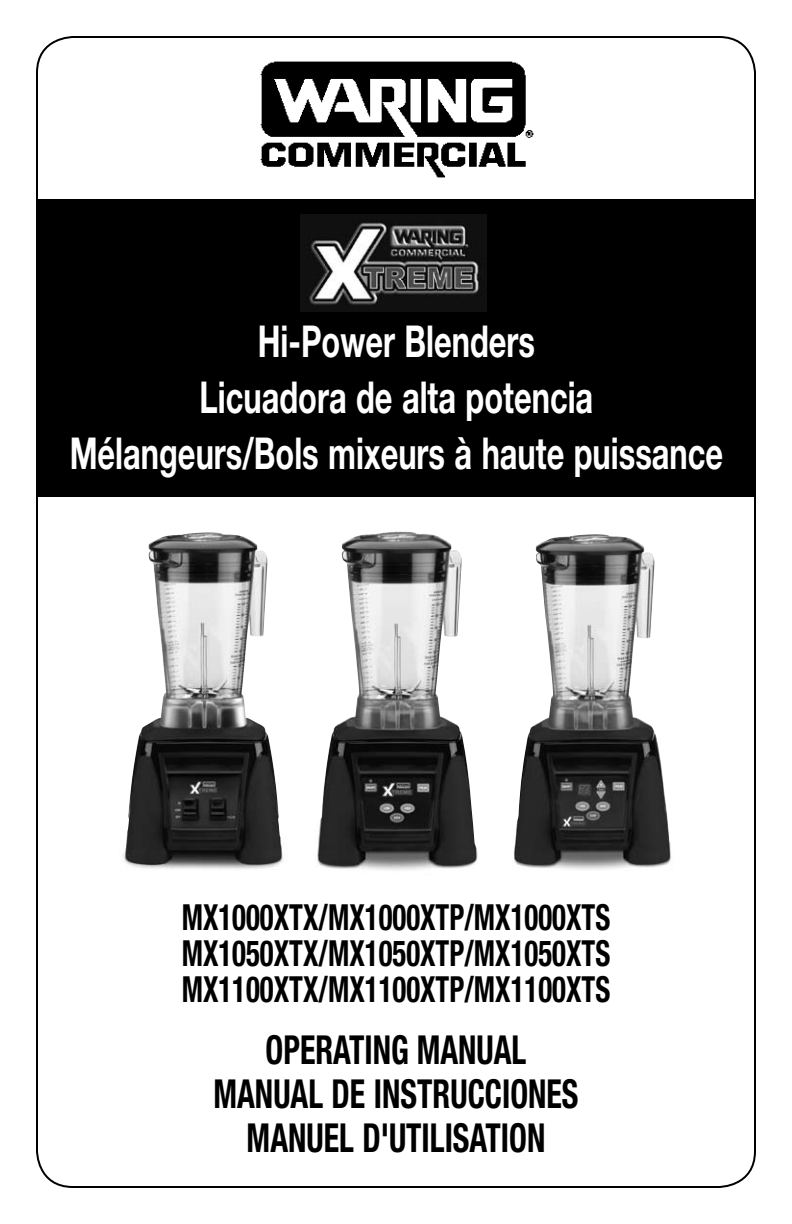
<style>
.page{position:relative;width:792px;height:1224px;background:#fff}
.page>*{position:absolute;margin:0;border:0;box-sizing:border-box;transform-origin:0 0}
.t1{font:700 44px/56px "Helvetica Neue LT Std";color:#fff;text-align:center;scale:.7 1}
.t2{font:700 condensed 40px/44px "Helvetica Neue LT Std";color:#000;text-align:center;scale:.8 1}
.t3{font:700 condensed 36px/36px "Helvetica Neue LT Std";color:#000;text-align:justify;scale:.8 1}
</style>
<div class="page">
<div style="left:36px;top:200px;width:720px;height:297px;background:#000"></div>
<img style="left:122px;top:532px;width:162px;height:337px">
<img style="left:317px;top:532px;width:161px;height:338px">
<img style="left:514px;top:534px;width:157px;height:336px">
<img style="left:260px;top:61px;width:274px;height:117px">
<img style="left:301px;top:215px;width:186px;height:97px">
<p class="t1" style="left:70px;top:313px;width:935px">Hi-Power Blenders<br>Licuadora de alta potencia<br>Mélangeurs/Bols mixeurs à haute puissance</p>
<p class="t3" style="left:182px;top:898px;width:537px">MX1000XTX/MX1000XTP/MX1000XTS MX1050XTX/MX1050XTP/MX1050XTS MX1100XTX/MX1100XTP/MX1100XTS</p>
<p class="t2" style="left:214px;top:1027px;width:458px">OPERATING MANUAL<br>MANUAL DE INSTRUCCIONES<br>MANUEL D'UTILISATION</p>
</div>
